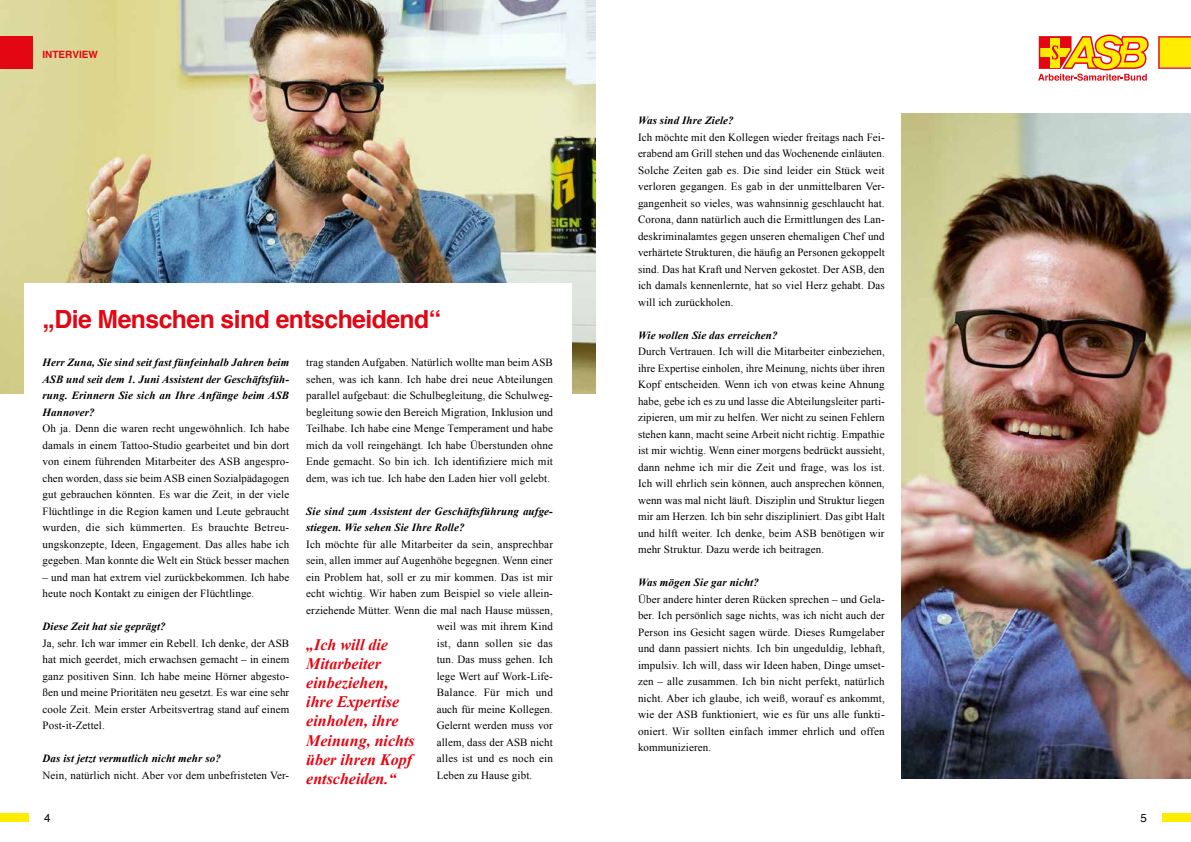
<style>
.page{position:relative;width:1191px;height:842px;background:#fff}
.page>*{position:absolute;margin:0;border:0;box-sizing:border-box;transform-origin:0 0}
.t1{font:700 25px "Helvetica";letter-spacing:-.02em;color:#e30613}
.t2{font:italic 700 16px/19.2px "Times New Roman";color:#e30613}
.t3{font:11.5px "Helvetica";color:#000}
.t4{font:11px/16.5px "Times New Roman";letter-spacing:.01em;color:#000;text-align:justify}
.t5{font:italic 700 11px/16.5px "Times New Roman";letter-spacing:.01em;color:#000;text-align:justify}
.t6{font:700 10px "Helvetica";color:#e30613}
</style>
<div class="page">
<div style="left:0;top:814px;width:29px;height:8px;background:#ffed00"></div>
<div style="left:1162px;top:814px;width:29px;height:8px;background:#ffed00"></div>
<svg style="left:1038px;top:35px;width:110px;height:46px"></svg>
<svg style="left:1158px;top:36px;width:33px;height:33px"></svg>
<img style="left:901px;top:113px;width:290px;height:666px">
<img style="left:0;top:0;width:595px;height:394px">
<div style="left:0;top:36px;width:33px;height:33px;background:#e30613"></div>
<div style="left:24px;top:284px;width:547px;height:177px;background:#fff"></div>
<p class="t6" style="left:43px;top:46px;width:57px">INTERVIEW</p>
<h1 class="t1" style="left:43px;top:299px;width:400px">„Die Menschen sind entscheidend“</h1>
<p class="t5" style="left:43px;top:354px;width:248px">Herr Zuna, Sie sind seit fast fünfeinhalb Jahren beim ASB und seit dem 1. Juni Assistent der Geschäftsfüh&shy;rung. Erinnern Sie sich an Ihre Anfänge beim ASB Hannover?</p>
<p class="t4" style="left:43px;top:420px;width:248px">Oh ja. Denn die waren recht ungewöhnlich. Ich habe damals in einem Tattoo-Studio gearbeitet und bin dort von einem führenden Mitarbeiter des ASB angespro&shy;chen worden, dass sie beim ASB einen Sozialpädagogen gut gebrauchen könnten. Es war die Zeit, in der viele Flüchtlinge in die Region kamen und Leute gebraucht wurden, die sich kümmerten. Es brauchte Betreu&shy;ungskonzepte, Ideen, Engagement. Das alles habe ich gegeben. Man konnte die Welt ein Stück besser machen</p>
<p class="t4" style="left:43px;top:568px;width:248px">– und man hat extrem viel zurückbekommen. Ich habe heute noch Kontakt zu einigen der Flüchtlinge.</p>
<p class="t5" style="left:43px;top:618px;width:125px">Diese Zeit hat sie geprägt?</p>
<p class="t4" style="left:43px;top:634px;width:248px">Ja, sehr. Ich war immer ein Rebell. Ich denke, der ASB hat mich geerdet, mich erwachsen gemacht – in einem ganz positiven Sinn. Ich habe meine Hörner abgesto&shy;ßen und meine Prioritäten neu gesetzt. Es war eine sehr coole Zeit. Mein erster Arbeitsvertrag stand auf einem Post-it-Zettel.</p>
<p class="t5" style="left:43px;top:750px;width:180px">Das ist jetzt vermutlich nicht mehr so?</p>
<p class="t4" style="left:43px;top:766px;width:248px">Nein, natürlich nicht. Aber vor dem unbefristeten Ver-</p>
<p class="t4" style="left:306px;top:354px;width:248px">trag standen Aufgaben. Natürlich wollte man beim ASB sehen, was ich kann. Ich habe drei neue Abteilungen parallel aufgebaut: die Schulbegleitung, die Schulweg&shy;begleitung sowie den Bereich Migration, Inklusion und Teilhabe. Ich habe eine Menge Temperament und habe mich da voll reingehängt. Ich habe Überstunden ohne Ende gemacht. So bin ich. Ich identifiziere mich mit dem, was ich tue. Ich habe den Laden hier voll gelebt.</p>
<p class="t5" style="left:306px;top:502px;width:248px">Sie sind zum Assistent der Geschäftsführung aufge&shy;stiegen. Wie sehen Sie Ihre Rolle?</p>
<p class="t4" style="left:306px;top:535px;width:248px">Ich möchte für alle Mitarbeiter da sein, ansprechbar</p>
<p class="t4" style="left:306px;top:552px;width:248px">sein, allen immer auf Augenhöhe begegnen. Wenn einer</p>
<p class="t4" style="left:306px;top:568px;width:248px">ein Problem hat, soll er zu mir kommen. Das ist mir</p>
<p class="t4" style="left:306px;top:585px;width:248px">echt wichtig. Wir haben zum Beispiel so viele allein-</p>
<p class="t4" style="left:306px;top:601px;width:248px">erziehende Mütter. Wenn die mal nach Hause müssen,</p>
<p class="t4" style="left:437px;top:618px;width:118px">weil was mit ihrem Kind</p>
<p class="t4" style="left:437px;top:634px;width:118px">ist, dann sollen sie das</p>
<p class="t4" style="left:437px;top:651px;width:118px">tun. Das muss gehen. Ich</p>
<p class="t4" style="left:437px;top:667px;width:118px">lege Wert auf Work-Life-</p>
<p class="t4" style="left:437px;top:684px;width:118px">Balance. Für mich und</p>
<p class="t4" style="left:437px;top:700px;width:118px">auch für meine Kollegen.</p>
<p class="t4" style="left:437px;top:717px;width:118px">Gelernt werden muss vor</p>
<p class="t4" style="left:437px;top:733px;width:118px">allem, dass der ASB nicht</p>
<p class="t4" style="left:437px;top:750px;width:118px">alles ist und es noch ein</p>
<p class="t4" style="left:437px;top:766px;width:97px">Leben zu Hause gibt.</p>
<h2 class="t2" style="left:306px;top:634px;width:110px">„Ich will die<br>Mitarbeiter einbeziehen, ihre Expertise einholen, ihre<br>Meinung, nichts über ihren Kopf entscheiden.“</h2>
<p class="t5" style="left:638px;top:112px;width:97px">Was sind Ihre Ziele?</p>
<p class="t4" style="left:638px;top:128px;width:248px">Ich möchte mit den Kollegen wieder freitags nach Fei&shy;erabend am Grill stehen und das Wochenende einläuten.<br>Solche Zeiten gab es. Die sind leider ein Stück weit verloren gegangen. Es gab in der unmittelbaren Ver&shy;gangenheit so vieles, was wahnsinnig geschlaucht hat.<br>Corona, dann natürlich auch die Ermittlungen des Lan&shy;deskriminalamtes gegen unseren ehemaligen Chef und verhärtete Strukturen, die häufig an Personen gekoppelt sind. Das hat Kraft und Nerven gekostet. Der ASB, den ich damals kennenlernte, hat so viel Herz gehabt. Das will ich zurückholen.</p>
<p class="t5" style="left:638px;top:326px;width:141px">Wie wollen Sie das erreichen?</p>
<p class="t4" style="left:638px;top:343px;width:248px">Durch Vertrauen. Ich will die Mitarbeiter einbeziehen, ihre Expertise einholen, ihre Meinung, nichts über ihren Kopf entscheiden. Wenn ich von etwas keine Ahnung habe, gebe ich es zu und lasse die Abteilungsleiter parti&shy;zipieren, um mir zu helfen. Wer nicht zu seinen Fehlern stehen kann, macht seine Arbeit nicht richtig. Empathie ist mir wichtig. Wenn einer morgens bedrückt aussieht, dann nehme ich mir die Zeit und frage, was los ist.<br>Ich will ehrlich sein können, auch ansprechen können, wenn was mal nicht läuft. Disziplin und Struktur liegen mir am Herzen. Ich bin sehr diszipliniert. Das gibt Halt und hilft weiter. Ich denke, beim ASB benötigen wir mehr Struktur. Dazu werde ich beitragen.</p>
<p class="t5" style="left:638px;top:574px;width:122px">Was mögen Sie gar nicht?</p>
<p class="t4" style="left:638px;top:590px;width:248px">Über andere hinter deren Rücken sprechen – und Gela&shy;ber. Ich persönlich sage nichts, was ich nicht auch der Person ins Gesicht sagen würde. Dieses Rumgelaber und dann passiert nichts. Ich bin ungeduldig, lebhaft, impulsiv. Ich will, dass wir Ideen haben, Dinge umset&shy;zen – alle zusammen. Ich bin nicht perfekt, natürlich nicht. Aber ich glaube, ich weiß, worauf es ankommt, wie der ASB funktioniert, wie es für uns alle funkti&shy;oniert. Wir sollten einfach immer ehrlich und offen kommunizieren.</p>
<p class="t3" style="left:44px;top:809px;width:8px">4</p>
<p class="t3" style="left:1140px;top:809px;width:8px">5</p>
</div>
